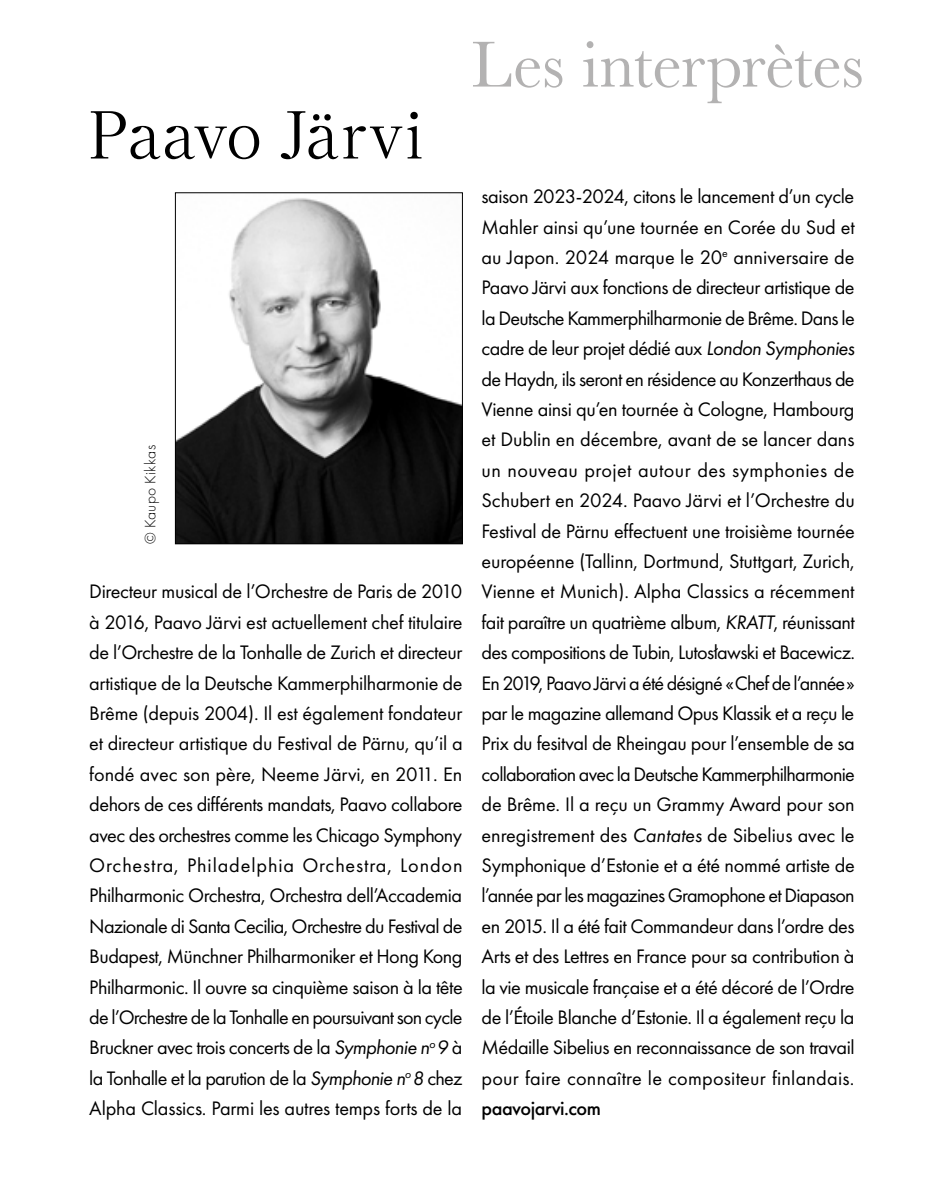
<style>
.page{position:relative;width:944px;height:1200px;background:#fff}
.page>*{position:absolute;margin:0;border:0;box-sizing:border-box;transform-origin:0 0}
.t1{font:67.5px "Baskerville MT Pro";letter-spacing:-.01em;color:#b3b2b2}
.t2{font:67.5px "Nantes";letter-spacing:.01em;color:#000}
.t3{font:20.25px/30.4px "Futura PT";letter-spacing:-.01em;color:#000;text-align:justify}
.t4{font:500 20.25px "Futura PT";letter-spacing:-.025em;color:#000}
.t5{font:300 15.75px "Futura PT";letter-spacing:.02em;color:#000}
.s1{font-style:italic}
</style>
<div class="page">
<img style="left:177px;top:198px;width:284px;height:344px">
<div style="left:175px;top:192px;width:288px;height:352px;border:1px solid #000"></div>
<h1 class="t2" style="left:89px;top:87px;width:336px">Paavo Järvi</h1>
<h1 class="t1" style="left:471px;top:26px;width:394px">Les interprètes</h1>
<p class="t5" style="left:141px;top:543px;width:100px;rotate:-90deg">© Kaupo Kikkas</p>
<p class="t3" style="left:89px;top:576px;width:375px">Directeur musical de l’Orchestre de Paris de 2010 à 2016, Paavo Järvi est actuellement chef titulaire de l’Orchestre de la Tonhalle de Zurich et directeur artistique de la Deutsche Kammerphilharmonie de Brême (depuis 2004). Il est également fondateur et directeur artistique du Festival de Pärnu, qu’il a fondé avec son père, Neeme Järvi, en 2011. En dehors de ces différents mandats, Paavo collabore avec des orchestres comme les Chicago Symphony Orchestra, Philadelphia Orchestra, London Philharmonic Orchestra, Orchestra dell’Accademia Nazionale di Santa Cecilia, Orchestre du Festival de Budapest, Münchner Philharmoniker et Hong Kong Philharmonic. Il ouvre sa cinquième saison à la tête de l’Orchestre de la Tonhalle en poursuivant son cycle Bruckner avec trois concerts de la <span class="s1">Symphonie n</span><sup>o</sup> <span class="s1">9</span> à la Tonhalle et la parution de la <span class="s1">Symphonie n</span><sup>o</sup> <span class="s1">8</span> chez Alpha Classics. Parmi les autres temps forts de la</p>
<p class="t3" style="left:482px;top:181px;width:375px">saison 2023-2024, citons le lancement d’un cycle Mahler ainsi qu’une tournée en Corée du Sud et au Japon. 2024 marque le 20<sup>e</sup> anniversaire de Paavo Järvi aux fonctions de directeur artistique de la Deutsche Kammerphilharmonie de Brême. Dans le cadre de leur projet dédié aux <span class="s1">London Symphonies </span>de Haydn, ils seront en résidence au Konzerthaus de Vienne ainsi qu’en tournée à Cologne, Hambourg et Dublin en décembre, avant de se lancer dans un nouveau projet autour des symphonies de Schubert en 2024. Paavo Järvi et l’Orchestre du Festival de Pärnu effectuent une troisième tournée européenne (Tallinn, Dortmund, Stuttgart, Zurich, Vienne et Munich). Alpha Classics a récemment fait paraître un quatrième album, <span class="s1">KRATT</span>, réunissant des compositions de Tubin, Lutosławski et Bacewicz.<br>En 2019, Paavo Järvi a été désigné «Chef de l’année» par le magazine allemand Opus Klassik et a reçu le Prix du fesitval de Rheingau pour l’ensemble de sa collaboration avec la Deutsche Kammerphilharmonie de Brême. Il a reçu un Grammy Award pour son enregistrement des <span class="s1">Cantates</span> de Sibelius avec le Symphonique d’Estonie et a été nommé artiste de l’année par les magazines Gramophone et Diapason en 2015. Il a été fait Commandeur dans l’ordre des Arts et des Lettres en France pour sa contribution à la vie musicale française et a été décoré de l’Ordre de l’Étoile Blanche d’Estonie. Il a également reçu la Médaille Sibelius en reconnaissance de son travail pour faire connaître le compositeur finlandais.</p>
<p class="t4" style="left:482px;top:1095px;width:121px">paavojarvi.com</p>
</div>
